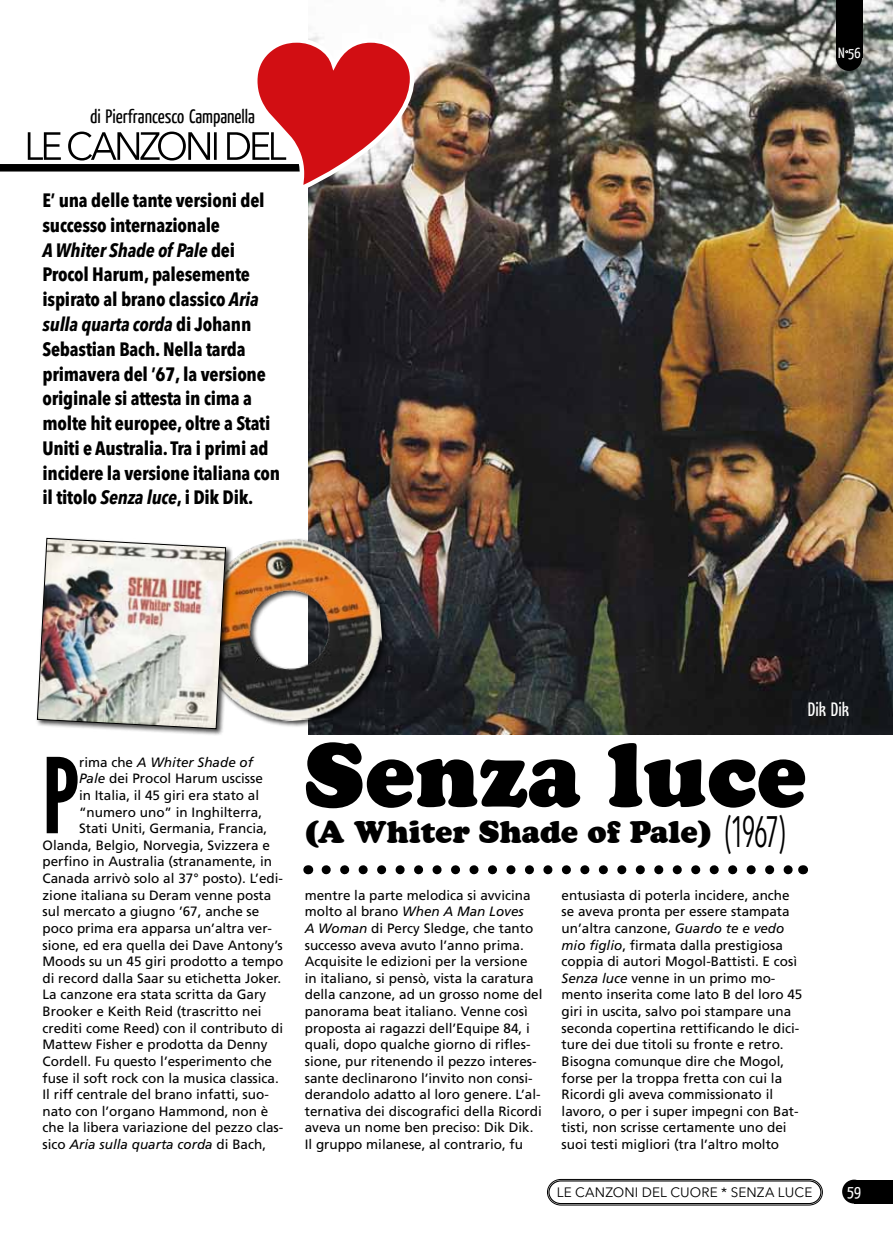
<style>
.page{position:relative;width:893px;height:1234px;background:#fff}
.page>*{position:absolute;margin:0;border:0;box-sizing:border-box;transform-origin:0 0}
.t1{font:103.8px "League Gothic";color:#000}
.t2{font:900 87px "Cooper BT";color:#000}
.t3{font:condensed 43.5px "Avenir Next LT Pro";color:#000;scale:.67 1}
.t4{font:900 30px "Cooper BT";color:#000}
.t5{font:19.35px "Yanone Kaffeesatz";color:#000}
.t6{font:19.35px "Yanone Kaffeesatz";color:#fff}
.t7{font:700 condensed 19.2px/24.8px "Avenir Next LT Pro";letter-spacing:-.01em;color:#000}
.t8{font:16.5px "Yanone Kaffeesatz";color:#fff}
.t9{font:14.85px "Yanone Kaffeesatz";color:#fff}
.t10{font:13.5px/16.6px "Frutiger";color:#000}
.t11{font:italic 13.5px "Frutiger";color:#000}
.t12{font:13.5px "Avenir Next LT Pro";letter-spacing:.01em;color:#000}
.s1{font-style:italic}
.s2{font-style:normal}
</style>
<div class="page">
<div style="left:0;top:164px;width:372px;height:7px;background:#000"></div>
<img style="left:309px;top:0;width:583px;height:734px">
<svg style="left:547px;top:1178px;width:276px;height:27px"></svg>
<div style="left:842px;top:1179px;width:24px;height:24px;background:#000;border-radius:50%"></div>
<div style="left:836px;top:45px;width:26px;height:26px;background:#000;border-radius:50%"></div>
<div style="left:836px;top:0;width:26px;height:57px;background:#000"></div>
<div style="left:854px;top:1179px;width:38px;height:24px;background:#000"></div>
<svg style="left:326px;top:865px;width:467px;height:9px"></svg>
<img style="left:233px;top:533px;width:155px;height:193px">
<svg style="left:28px;top:36px;width:389px;height:161px"></svg>
<div style="left:36px;top:536px;width:197px;height:199px;background:#000;opacity:.75"></div>
<img style="left:37px;top:538px;width:189px;height:191px">
<h3 class="t5" style="left:90px;top:104px;width:167px">di Pierfrancesco Campanella</h3>
<p class="t7" style="left:43px;top:188px;width:239px">E’ una delle tante versioni del successo internazionale<br><span class="s1">A Whiter Shade of Pale</span> dei<br>Procol Harum, palesemente ispirato al brano classico <span class="s1">Aria sulla quarta corda</span> di Johann<br>Sebastian Bach. Nella tarda primavera del ’67, la versione originale si attesta in cima a molte hit europee, oltre a Stati<br>Uniti e Australia. Tra i primi ad incidere la versione italiana con il titolo <span class="s1">Senza luce</span>, i Dik Dik.</p>
<p class="t9" style="left:838px;top:44px;width:24px">N 56</p>
<h1 class="t1" style="left:43px;top:734px;width:38px">P</h1>
<p class="t11" style="left:79px;top:754px;width:176px"><span class="s2">rima che</span> A Whiter Shade of</p>
<p class="t10" style="left:79px;top:770px;width:185px"><span class="s1">Pale</span> dei Procol Harum uscisse</p>
<p class="t10" style="left:79px;top:786px;width:182px">in Italia, il 45 giri era stato al</p>
<p class="t10" style="left:79px;top:803px;width:185px">“numero uno” in Inghilterra,</p>
<p class="t10" style="left:79px;top:819px;width:190px">Stati Uniti, Germania, Francia,</p>
<p class="t10" style="left:43px;top:836px;width:229px">Olanda, Belgio, Norvegia, Svizzera e</p>
<p class="t10" style="left:43px;top:853px;width:231px">perfino in Australia (stranamente, in</p>
<p class="t10" style="left:43px;top:869px;width:242px">Canada arrivò solo al 37° posto). L’edi-</p>
<p class="t10" style="left:43px;top:886px;width:230px">zione italiana su Deram venne posta</p>
<p class="t10" style="left:43px;top:903px;width:218px">sul mercato a giugno ’67, anche se</p>
<p class="t10" style="left:43px;top:919px;width:231px">poco prima era apparsa un’altra ver-</p>
<p class="t10" style="left:43px;top:936px;width:242px">sione, ed era quella dei Dave Antony’s</p>
<p class="t10" style="left:43px;top:952px;width:242px">Moods su un 45 giri prodotto a tempo</p>
<p class="t10" style="left:43px;top:969px;width:240px">di record dalla Saar su etichetta Joker.</p>
<p class="t10" style="left:43px;top:986px;width:225px">La canzone era stata scritta da Gary</p>
<p class="t10" style="left:43px;top:1002px;width:221px">Brooker e Keith Reid (trascritto nei</p>
<p class="t10" style="left:43px;top:1019px;width:242px">crediti come Reed) con il contributo di</p>
<p class="t10" style="left:43px;top:1035px;width:227px">Mattew Fisher e prodotta da Denny</p>
<p class="t10" style="left:43px;top:1052px;width:231px">Cordell. Fu questo l’esperimento che</p>
<p class="t10" style="left:43px;top:1069px;width:238px">fuse il soft rock con la musica classica.</p>
<p class="t10" style="left:43px;top:1085px;width:228px">Il riff centrale del brano infatti, suo-</p>
<p class="t10" style="left:43px;top:1102px;width:227px">nato con l’organo Hammond, non è</p>
<p class="t10" style="left:43px;top:1118px;width:242px">che la libera variazione del pezzo clas-</p>
<p class="t11" style="left:43px;top:1136px;width:225px"><span class="s2">sico</span> Aria sulla quarta corda <span class="s2">di Bach,</span></p>
<h3 class="t6" style="left:808px;top:696px;width:43px">Dik Dik</h3>
<h2 class="t2" style="left:304px;top:722px;width:503px">Senza luce</h2>
<h3 class="t4" style="left:304px;top:813px;width:409px">(A Whiter Shade of Pale)</h3>
<h3 class="t3" style="left:725px;top:805px;width:91px">(1967)</h3>
<p class="t10" style="left:305px;top:886px;width:239px">mentre la parte melodica si avvicina molto al brano <span class="s1">When A Man Loves<br>A Woman</span> di Percy Sledge, che tanto successo aveva avuto l’anno prima.<br>Acquisite le edizioni per la versione in italiano, si pensò, vista la caratura della canzone, ad un grosso nome del panorama beat italiano. Venne così proposta ai ragazzi dell’Equipe 84, i quali, dopo qualche giorno di rifles&shy;sione, pur ritenendo il pezzo interes&shy;sante declinarono l’invito non consi&shy;derandolo adatto al loro genere. L’al&shy;ternativa dei discografici della Ricordi aveva un nome ben preciso: Dik Dik.<br>Il gruppo milanese, al contrario, fu</p>
<p class="t10" style="left:562px;top:886px;width:242px">entusiasta di poterla incidere, anche se aveva pronta per essere stampata un’altra canzone, <span class="s1">Guardo te e vedo mio figlio</span>, firmata dalla prestigiosa coppia di autori Mogol-Battisti. E così <span class="s1">Senza luce</span> venne in un primo mo&shy;mento inserita come lato B del loro 45 giri in uscita, salvo poi stampare una seconda copertina rettificando le dici&shy;ture dei due titoli su fronte e retro.<br>Bisogna comunque dire che Mogol, forse per la troppa fretta con cui la Ricordi gli aveva commissionato il lavoro, o per i super impegni con Bat&shy;tisti, non scrisse certamente uno dei suoi testi migliori (tra l’altro molto</p>
<p class="t12" style="left:557px;top:1183px;width:257px">LE CANZONI DEL CUORE * SENZA LUCE</p>
<p class="t8" style="left:847px;top:1180px;width:15px">59</p>
</div>
